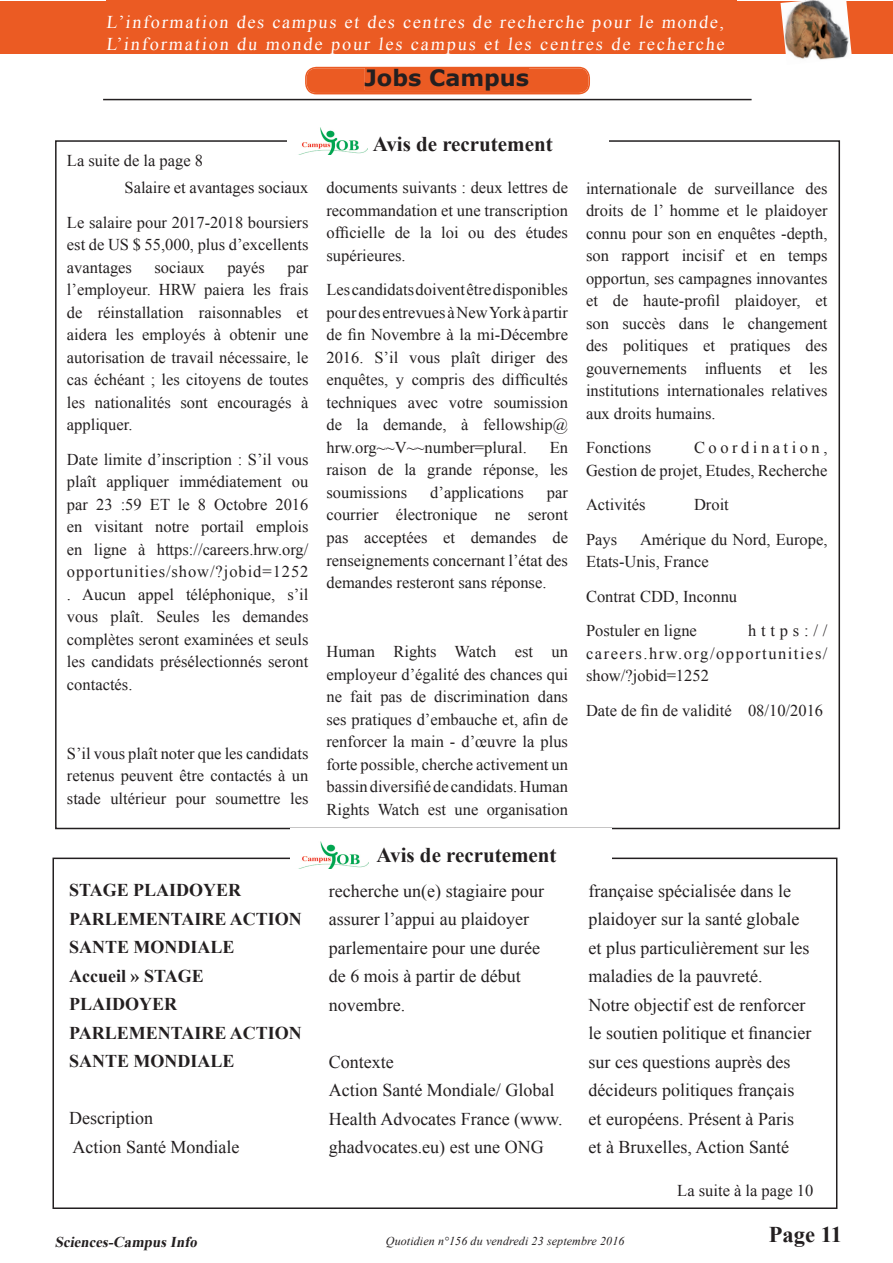
<style>
.page{position:relative;width:893px;height:1263px;background:#fff}
.page>*{position:absolute;margin:0;border:0;box-sizing:border-box;transform-origin:0 0}
.t1{font:700 22.5px "Verdana";color:#231f20}
.t2{font:700 22.5px "Times New Roman";color:#231f20}
.t3{font:700 21px "Times New Roman";color:#231f20}
.t4{font:18px/28.5px "Times New Roman";color:#231f20}
.t5{font:18px/21.6px "Times New Roman";letter-spacing:.105em;color:#fff}
.t6{font:700 18px/28.5px "Times New Roman";color:#231f20}
.t7{font:16.5px/22.5px "Times New Roman";color:#231f20;text-align:justify}
.t8{font:italic 700 15px "Times New Roman";color:#231f20}
.t9{font:italic 12px "Times New Roman";letter-spacing:.01em;color:#231f20}
</style>
<div class="page">
<div style="left:52px;top:857px;width:785px;height:352px;border:2px solid #231f20"></div>
<div style="left:0;top:1px;width:893px;height:52px;background:#eb5b23"></div>
<div style="left:106px;top:0;width:631px;height:50px;background:#eb5b23"></div>
<img style="left:780px;top:0;width:72px;height:60px">
<hr style="left:103px;top:99px;width:649px;height:1px;background:#231f20">
<svg style="left:305px;top:67px;width:285px;height:27px;background:#eb5e27"></svg>
<img style="left:298px;top:127px;width:69px;height:28px">
<div style="left:291px;top:828px;width:321px;height:46px;background:#fff"></div>
<img style="left:298px;top:841px;width:70px;height:28px">
<p class="t5" style="left:106px;top:11px;width:622px">L’information des campus et des centres de recherche pour le monde,<br>L’information du monde pour les campus et les centres de recherche</p>
<h1 class="t1" style="left:364px;top:61px;width:166px">Jobs Campus</h1>
<p class="t7" style="left:67px;top:149px;width:138px">La suite de la page 8</p>
<p class="t7" style="left:67px;top:170px;width:243px;line-height:34.5px;text-align:right">Salaire et avantages sociaux<br>Le salaire pour 2017-2018 boursiers</p>
<p class="t7" style="left:67px;top:233px;width:243px">est de US $ 55,000, plus d’excellents avantages</p>
<p class="t7" style="left:154px;top:255px;width:52px">sociaux</p>
<p class="t7" style="left:227px;top:255px;width:39px">payés</p>
<p class="t7" style="left:67px;top:255px;width:243px;text-indent:220px">par l’employeur. HRW paiera les frais de réinstallation raisonnables et aidera les employés à obtenir une autorisation de travail nécessaire, le cas échéant ; les citoyens de toutes les nationalités sont encouragés à appliquer.</p>
<p class="t7" style="left:67px;top:447px;width:243px">Date limite d’inscription : S’il vous plaît appliquer immédiatement ou par 23 :59 ET le 8 Octobre 2016 en visitant notre portail emplois en ligne à https://careers.hrw.org/ opportunities/show/?jobid=1252 . Aucun appel téléphonique, s’il vous plaît. Seules les demandes complètes seront examinées et seuls les candidats présélectionnés seront contactés.</p>
<p class="t7" style="left:67px;top:742px;width:243px">S’il vous plaît noter que les candidats retenus peuvent être contactés à un stade ultérieur pour soumettre les</p>
<p class="t6" style="left:69px;top:875px;width:234px">STAGE PLAIDOYER<br>PARLEMENTAIRE ACTION<br>SANTE MONDIALE<br>Accueil » STAGE<br>PLAIDOYER<br>PARLEMENTAIRE ACTION<br>SANTE MONDIALE</p>
<p class="t4" style="left:69px;top:1103px;width:172px">Description<br>Action Santé Mondiale</p>
<p class="t3" style="left:373px;top:129px;width:182px">Avis de recrutement</p>
<p class="t7" style="left:326px;top:176px;width:243px">documents suivants : deux lettres de recommandation et une transcription officielle de la loi ou des études supérieures.</p>
<p class="t7" style="left:326px;top:278px;width:243px">Les candidats doivent être disponibles pour des entrevues à New York à partir de fin Novembre à la mi-Décembre 2016. S’il vous plaît diriger des enquêtes, y compris des difficultés techniques avec votre soumission de la demande, à fellowship@ hrw.org~~V~~number=plural.</p>
<p class="t7" style="left:326px;top:436px;width:243px;text-indent:223px">En raison de la grande réponse, les soumissions</p>
<p class="t7" style="left:430px;top:481px;width:95px">d’applications</p>
<p class="t7" style="left:326px;top:481px;width:243px;text-indent:220px">par courrier électronique ne seront pas acceptées et demandes de renseignements concernant l’état des demandes resteront sans réponse.</p>
<p class="t7" style="left:326px;top:640px;width:243px">Human Rights Watch est un employeur d’égalité des chances qui ne fait pas de discrimination dans ses pratiques d’embauche et, afin de renforcer la main - d’œuvre la plus forte possible, cherche activement un bassin diversifié de candidats. Human Rights Watch est une organisation</p>
<p class="t3" style="left:377px;top:840px;width:182px">Avis de recrutement</p>
<p class="t4" style="left:329px;top:876px;width:217px">recherche un(e) stagiaire pour assurer l’appui au plaidoyer parlementaire pour une durée de 6 mois à partir de début novembre.</p>
<p class="t4" style="left:329px;top:1047px;width:235px">Contexte<br>Action Santé Mondiale/ Global<br>Health Advocates France (www. ghadvocates.eu) est une ONG</p>
<p class="t7" style="left:586px;top:176px;width:243px">internationale de surveillance des droits de l’ homme et le plaidoyer connu pour son en enquêtes -depth, son rapport incisif et en temps opportun, ses campagnes innovantes et de haute-profil plaidoyer, et son succès dans le changement des politiques et pratiques des gouvernements influents et les institutions internationales relatives aux droits humains.</p>
<p class="t7" style="left:586px;top:436px;width:67px">Fonctions</p>
<p class="t7" style="left:586px;top:436px;width:243px;text-align:right">Coordination,<br>Gestion de projet, Etudes, Recherche</p>
<p class="t7" style="left:586px;top:493px;width:61px">Activités</p>
<p class="t7" style="left:694px;top:493px;width:36px">Droit</p>
<p class="t7" style="left:586px;top:527px;width:33px">Pays</p>
<p class="t7" style="left:586px;top:527px;width:243px;text-indent:54px">Amérique du Nord, Europe,<br>Etats-Unis, France</p>
<p class="t7" style="left:586px;top:578px;width:153px;line-height:34.5px">Contrat CDD, Inconnu<br>Postuler en ligne</p>
<p class="t7" style="left:586px;top:619px;width:243px;text-indent:162px">https:// careers.hrw.org/opportunities/ show/?jobid=1252</p>
<p class="t7" style="left:586px;top:698px;width:239px">Date de fin de validité 08/10/2016</p>
<p class="t4" style="left:589px;top:876px;width:224px">française spécialisée dans le plaidoyer sur la santé globale et plus particulièrement sur les maladies de la pauvreté.<br>Notre objectif est de renforcer le soutien politique et financier sur ces questions auprès des décideurs politiques français et européens. Présent à Paris<br>et à Bruxelles, Action Santé</p>
<p class="t7" style="left:677px;top:1178px;width:138px">La suite à la page 10</p>
<p class="t8" style="left:55px;top:1231px;width:147px">Sciences-CampusInfo</p>
<p class="t9" style="left:386px;top:1232px;width:240px">Quotidien n°156 du vendredi 23 septembre 2016</p>
<h1 class="t2" style="left:769px;top:1218px;width:75px">Page 11</h1>
</div>
